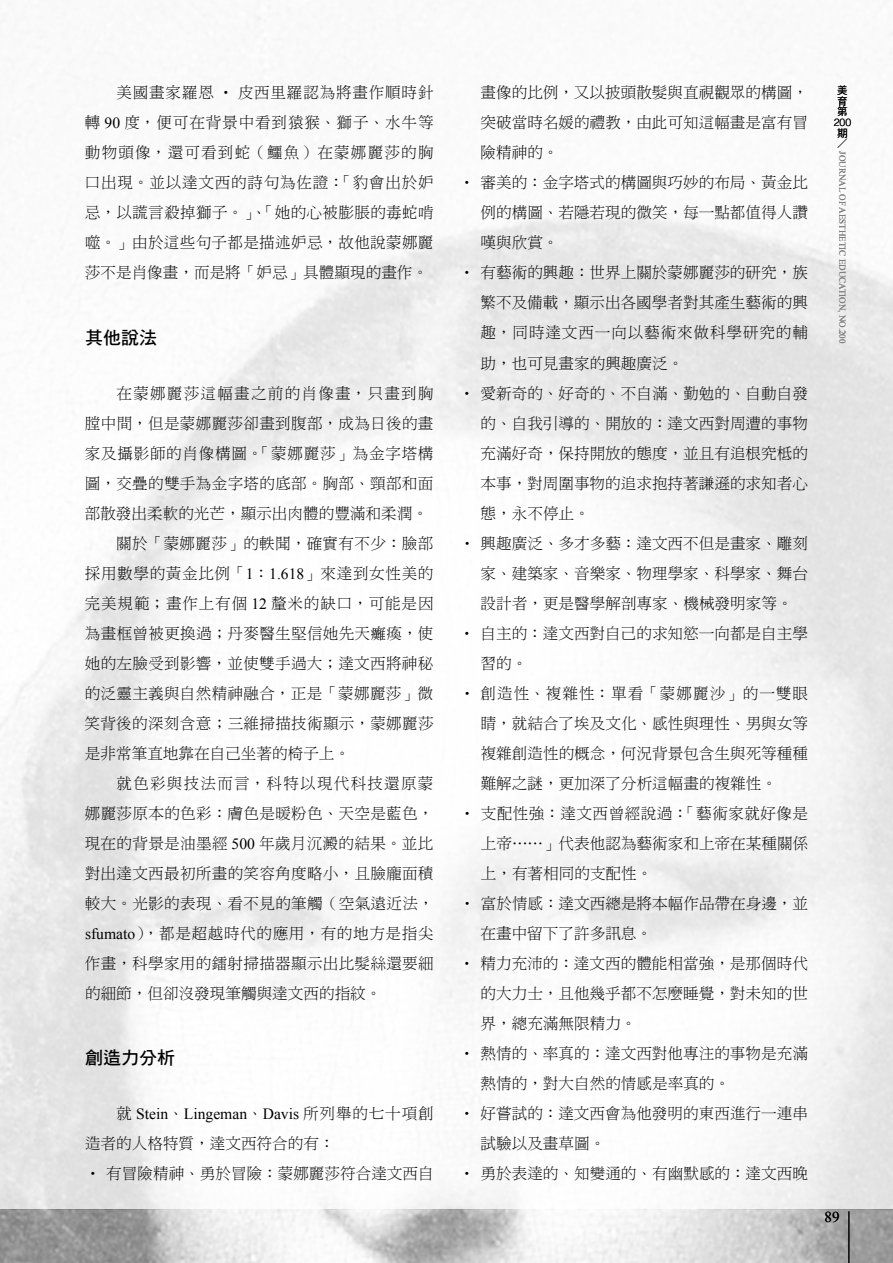
<style>
.page{position:relative;width:893px;height:1263px;background:#fff}
.page>*{position:absolute;margin:0;border:0;box-sizing:border-box;transform-origin:0 0}
.t1{font:18px "DF Hei Std W7";color:#000}
.t2{font:15.6px/30px "DF Ming Std W3";color:#000;text-align:justify}
.t3{font:15.6px "DF Ming Std W3";letter-spacing:.02em;color:#000}
.t4{font:15.6px "DF Ming Std W3";letter-spacing:.04em;color:#000}
.t5{font:15.6px "DF Ming Std W3";letter-spacing:.08em;color:#000}
.t6{font:15.6px "Times New Roman";color:#000}
.t7{font:15.6px "DF Ming Std W3";letter-spacing:.045em;color:#000}
.t8{font:15.6px "DF Ming Std W3";letter-spacing:.05em;color:#000}
.t9{font:15.6px "DF Ming Std W3";letter-spacing:.03em;color:#000}
.t10{font:15.6px "DF Ming Std W3";letter-spacing:.06em;color:#000}
.t11{font:15.6px "DF Ming Std W3";letter-spacing:.055em;color:#000}
.t12{font:15px "Times New Roman";color:#000}
.t13{font:10.5px/10.5px "DF Hei Std W5";color:#000;text-align:justify}
.t14{font:300 10.5px "Helvetica";color:#000}
.t15{font:10.5px "DF Ming Std W3";color:#000}
.t16{font:9px "Times New Roman";color:#7b7d7c}
.s1{font-family:"Times New Roman"}
.s2{font-family:"DF Ming Std W3"}
</style>
<div class="page">
<img style="left:0;top:16px;width:893px;height:1247px">
<hr style="left:849px;top:1211px;width:1px;height:52px;background:#000">
<p class="t2" style="left:85px;top:78px;width:350px;text-indent:32px">美國畫家羅恩 ‧ 皮西里羅認為將畫作順時針轉 <span class="s1">90</span> 度，便可在背景中看到猿猴、獅子、水牛等動物頭像，還可看到蛇（鱷魚）在蒙娜麗莎的胸口出現。並以達文西的詩句為佐證：「豹會出於妒忌，以謊言殺掉獅子。」、「她的心被膨脹的毒蛇啃噬。」由於這些句子都是描述妒忌，故他說蒙娜麗莎不是肖像畫，而是將「妒忌」具體顯現的畫作。</p>
<p class="t1" style="left:85px;top:328px;width:73px">其他說法</p>
<p class="t5" style="left:117px;top:384px;width:319px">在蒙娜麗莎這幅畫之前的肖像畫，只畫到胸</p>
<p class="t3" style="left:85px;top:414px;width:350px">膛中間，但是蒙娜麗莎卻畫到腹部，成為日後的畫</p>
<p class="t7" style="left:85px;top:444px;width:350px">家及攝影師的肖像構圖。「蒙娜麗莎」為金字塔構</p>
<p class="t3" style="left:85px;top:474px;width:350px">圖，交疊的雙手為金字塔的底部。胸部、頸部和面</p>
<p class="t2" style="left:85px;top:498px;width:345px">部散發出柔軟的光芒，顯示出肉體的豐滿和柔潤。</p>
<p class="t3" style="left:116px;top:534px;width:319px">關於「蒙娜麗莎」的軼聞，確實有不少：臉部</p>
<p class="t4" style="left:85px;top:564px;width:350px">採用數學的黃金比例「<span class="s1">1</span>：<span class="s1">1.618</span>」來達到女性美的</p>
<p class="t8" style="left:85px;top:594px;width:350px">完美規範；畫作上有個 <span class="s1">12</span> 釐米的缺口，可能是因</p>
<p class="t3" style="left:85px;top:624px;width:350px">為畫框曾被更換過；丹麥醫生堅信她先天癱瘓，使</p>
<p class="t3" style="left:85px;top:654px;width:350px">她的左臉受到影響，並使雙手過大；達文西將神秘</p>
<p class="t3" style="left:85px;top:684px;width:350px">的泛靈主義與自然精神融合，正是「蒙娜麗莎」微</p>
<p class="t3" style="left:85px;top:714px;width:351px">笑背後的深刻含意；三維掃描技術顯示，蒙娜麗莎</p>
<p class="t2" style="left:85px;top:738px;width:267px">是非常筆直地靠在自己坐著的椅子上。</p>
<p class="t5" style="left:116px;top:774px;width:319px">就色彩與技法而言，科特以現代科技還原蒙</p>
<p class="t3" style="left:85px;top:804px;width:350px">娜麗莎原本的色彩：膚色是暖粉色、天空是藍色，</p>
<p class="t3" style="left:85px;top:834px;width:350px">現在的背景是油墨經 <span class="s1">500</span> 年歲月沉澱的結果。並比</p>
<p class="t3" style="left:85px;top:864px;width:350px">對出達文西最初所畫的笑容角度略小，且臉龐面積</p>
<p class="t3" style="left:85px;top:894px;width:350px">較大。光影的表現、看不見的筆觸（空氣遠近法，</p>
<p class="t4" style="left:85px;top:924px;width:350px"><span class="s1">sfumato</span>），都是超越時代的應用，有的地方是指尖</p>
<p class="t3" style="left:85px;top:954px;width:350px">作畫，科學家用的鐳射掃描器顯示出比髮絲還要細</p>
<p class="t2" style="left:85px;top:978px;width:298px">的細節，但卻沒發現筆觸與達文西的指紋。</p>
<p class="t1" style="left:85px;top:1048px;width:91px">創造力分析</p>
<p class="t6" style="left:117px;top:1103px;width:319px"><span class="s2">就</span> Stein<span class="s2">、</span>Lingeman<span class="s2">、</span>Davis <span class="s2">所列舉的七十項創</span></p>
<p class="t2" style="left:85px;top:1128px;width:350px">造者的人格特質，達文西符合的有：<br>‧ 有冒險精神、勇於冒險：蒙娜麗莎符合達文西自</p>
<p class="t2" style="left:480px;top:78px;width:329px">畫像的比例，又以披頭散髮與直視觀眾的構圖，</p>
<p class="t2" style="left:480px;top:108px;width:329px">突破當時名媛的禮教，由此可知這幅畫是富有冒</p>
<p class="t2" style="left:480px;top:138px;width:80px">險精神的。</p>
<p class="t2" style="left:459px;top:168px;width:350px">‧ 審美的：金字塔式的構圖與巧妙的布局、黃金比</p>
<p class="t2" style="left:480px;top:198px;width:329px">例的構圖、若隱若現的微笑，每一點都值得人讚</p>
<p class="t2" style="left:481px;top:228px;width:79px">嘆與欣賞。</p>
<p class="t2" style="left:459px;top:258px;width:350px">‧ 有藝術的興趣：世界上關於蒙娜麗莎的研究，族</p>
<p class="t2" style="left:481px;top:288px;width:329px">繁不及備載，顯示出各國學者對其產生藝術的興</p>
<p class="t11" style="left:480px;top:324px;width:329px">趣，同時達文西一向以藝術來做科學研究的輔</p>
<p class="t2" style="left:481px;top:348px;width:204px">助，也可見畫家的興趣廣泛。</p>
<p class="t2" style="left:459px;top:378px;width:350px">‧ 愛新奇的、好奇的、不自滿、勤勉的、自動自發</p>
<p class="t2" style="left:481px;top:408px;width:329px">的、自我引導的、開放的：達文西對周遭的事物</p>
<p class="t2" style="left:481px;top:438px;width:329px">充滿好奇，保持開放的態度，並且有追根究柢的</p>
<p class="t2" style="left:481px;top:468px;width:329px">本事，對周圍事物的追求抱持著謙遜的求知者心</p>
<p class="t2" style="left:481px;top:498px;width:111px">態，永不停止。</p>
<p class="t2" style="left:459px;top:528px;width:350px">‧ 興趣廣泛、多才多藝：達文西不但是畫家、雕刻</p>
<p class="t2" style="left:481px;top:558px;width:329px">家、建築家、音樂家、物理學家、科學家、舞台</p>
<p class="t2" style="left:481px;top:588px;width:314px">設計者，更是醫學解剖專家、機械發明家等。</p>
<p class="t2" style="left:459px;top:618px;width:350px">‧ 自主的：達文西對自己的求知慾一向都是自主學</p>
<p class="t2" style="left:481px;top:648px;width:48px">習的。</p>
<p class="t10" style="left:459px;top:684px;width:350px">‧ 創造性、複雜性：單看「蒙娜麗沙」的一雙眼</p>
<p class="t2" style="left:481px;top:708px;width:329px">睛，就結合了埃及文化、感性與理性、男與女等</p>
<p class="t2" style="left:481px;top:738px;width:329px">複雜創造性的概念，何況背景包含生與死等種種</p>
<p class="t2" style="left:481px;top:768px;width:298px">難解之謎，更加深了分析這幅畫的複雜性。</p>
<p class="t9" style="left:459px;top:804px;width:350px">‧ 支配性強：達文西曾經說過：「藝術家就好像是</p>
<p class="t2" style="left:481px;top:828px;width:329px">上帝⋯⋯」代表他認為藝術家和上帝在某種關係</p>
<p class="t2" style="left:481px;top:858px;width:173px">上，有著相同的支配性。</p>
<p class="t2" style="left:459px;top:888px;width:350px">‧ 富於情感：達文西總是將本幅作品帶在身邊，並</p>
<p class="t2" style="left:480px;top:918px;width:173px">在畫中留下了許多訊息。</p>
<p class="t2" style="left:459px;top:948px;width:350px">‧ 精力充沛的：達文西的體能相當強，是那個時代</p>
<p class="t2" style="left:480px;top:978px;width:329px">的大力士，且他幾乎都不怎麼睡覺，對未知的世</p>
<p class="t2" style="left:481px;top:1008px;width:157px">界，總充滿無限精力。</p>
<p class="t2" style="left:459px;top:1038px;width:350px">‧ 熱情的、率真的：達文西對他專注的事物是充滿</p>
<p class="t2" style="left:481px;top:1068px;width:251px">熱情的，對大自然的情感是率真的。</p>
<p class="t2" style="left:459px;top:1098px;width:350px">‧ 好嘗試的：達文西會為他發明的東西進行一連串</p>
<p class="t2" style="left:481px;top:1128px;width:126px">試驗以及畫草圖。</p>
<p class="t2" style="left:459px;top:1158px;width:350px">‧ 勇於表達的、知變通的、有幽默感的：達文西晚</p>
<p class="t13" style="left:837px;top:85px;width:12px">美育第</p>
<p class="t14" style="left:834px;top:113px;width:19px">200</p>
<p class="t13" style="left:837px;top:127px;width:11px">期</p>
<p class="t15" style="left:837px;top:138px;width:11px">／</p>
<p class="t16" style="left:849px;top:151px;width:194px;rotate:90deg">JOURNAL OF AESTHETIC EDUCATION, NO.200</p>
<p class="t12" style="left:825px;top:1207px;width:16px">89</p>
</div>
